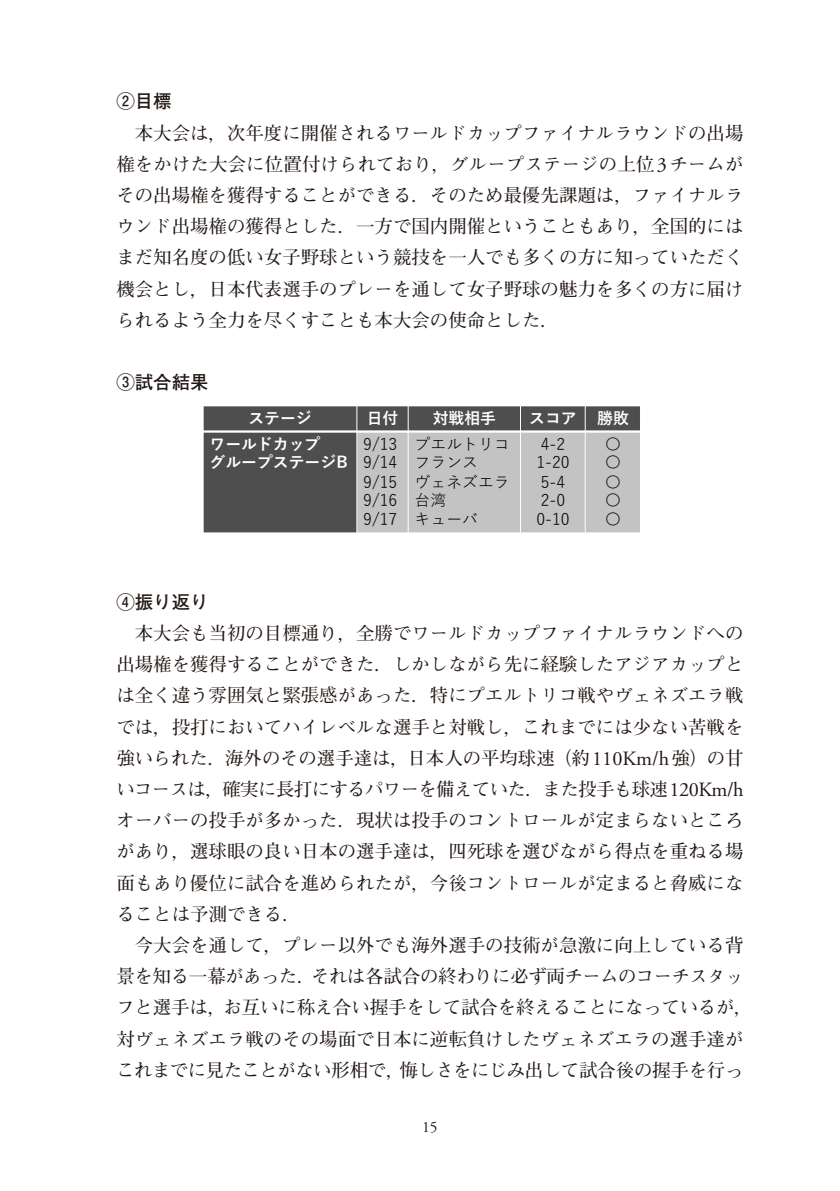
<style>
.page{position:relative;width:840px;height:1191px;background:#fff}
.page>*{position:absolute;margin:0;border:0;box-sizing:border-box;transform-origin:0 0}
.t1{font:700 18.4px/31.2px "Futo Min A101 Pr 6 N";color:#221815;text-align:justify}
.t2{font:700 18.4px "Futo Go B101 Pr 6 N";color:#221815}
.t3{font:15.8px/19px "Yu Gothic";color:#000;text-align:justify}
.t4{font:700 15.8px/18.4px "Yu Gothic";color:#fff}
.t5{font:15.6px "Adobe Garamond Pro";color:#221815}
.s1{font-family:"Adobe Garamond Pro";font-weight:400;font-size:20.2px}
</style>
<div class="page">
<div style="left:203px;top:406px;width:154px;height:25px;background:#4e4e4e"></div>
<div style="left:357px;top:406px;width:51px;height:25px;background:#4e4e4e"></div>
<div style="left:408px;top:406px;width:112px;height:25px;background:#4e4e4e"></div>
<div style="left:520px;top:406px;width:65px;height:25px;background:#4e4e4e"></div>
<div style="left:585px;top:406px;width:55px;height:25px;background:#4e4e4e"></div>
<div style="left:203px;top:431px;width:154px;height:102px;background:#4e4e4e"></div>
<div style="left:357px;top:431px;width:51px;height:102px;background:#c3c3c3"></div>
<div style="left:408px;top:431px;width:112px;height:102px;background:#c3c3c3"></div>
<div style="left:520px;top:431px;width:65px;height:102px;background:#c3c3c3"></div>
<div style="left:585px;top:431px;width:55px;height:102px;background:#c3c3c3"></div>
<hr style="left:356px;top:405px;width:1px;height:128px;background:#fff">
<hr style="left:407px;top:405px;width:1px;height:128px;background:#fff">
<hr style="left:519px;top:405px;width:1px;height:128px;background:#fff">
<hr style="left:584px;top:405px;width:1px;height:128px;background:#fff">
<hr style="left:203px;top:430px;width:437px;height:3px;background:#fff">
<hr style="left:203px;top:405px;width:1px;height:128px;background:#fff">
<hr style="left:639px;top:405px;width:1px;height:128px;background:#fff">
<hr style="left:203px;top:532px;width:437px;height:1px;background:#fff">
<p class="t2" style="left:116px;top:87px;width:57px">②目標</p>
<p class="t1" style="left:116px;top:116px;width:628px;text-indent:18px">本大会は，次年度に開催されるワールドカップファイナルラウンドの出場権をかけた大会に位置付けられており，グループステージの上位<span class="s1">3</span>チームがその出場権を獲得することができる．そのため最優先課題は，ファイナルラウンド出場権の獲得とした．一方で国内開催ということもあり，全国的にはまだ知名度の低い女子野球という競技を一人でも多くの方に知っていただく機会とし，日本代表選手のプレーを通して女子野球の魅力を多くの方に届けられるよう全力を尽くすことも本大会の使命とした．</p>
<p class="t2" style="left:116px;top:367px;width:94px">③試合結果</p>
<p class="t4" style="left:248px;top:409px;width:65px">ステージ</p>
<p class="t4" style="left:366px;top:409px;width:33px">⽇付</p>
<p class="t4" style="left:432px;top:409px;width:65px">対戦相⼿</p>
<p class="t4" style="left:529px;top:409px;width:49px">スコア</p>
<p class="t4" style="left:597px;top:409px;width:33px">勝敗</p>
<p class="t4" style="left:209px;top:435px;width:139px">ワールドカップ<br>グループステージB</p>
<p class="t3" style="left:363px;top:432px;width:36px">9/13<br>9/14<br>9/15<br>9/16<br>9/17</p>
<p class="t3" style="left:414px;top:432px;width:97px;text-align:left">プエルトリコフランス<br>ヴェネズエラ台湾<br>キューバ</p>
<p class="t3" style="left:536px;top:432px;width:35px;text-align:left">4-2<br>1-20<br>5-4<br>2-0<br>0-10</p>
<p class="t3" style="left:604px;top:432px;width:17px">〇〇〇〇〇</p>
<p class="t2" style="left:116px;top:587px;width:94px">④振り返り</p>
<p class="t1" style="left:116px;top:617px;width:628px;text-indent:18px">本大会も当初の目標通り，全勝でワールドカップファイナルラウンドへの出場権を獲得することができた．しかしながら先に経験したアジアカップとは全く違う雰囲気と緊張感があった．特にプエルトリコ戦やヴェネズエラ戦では，投打においてハイレベルな選手と対戦し，これまでには少ない苦戦を強いられた．海外のその選手達は，日本人の平均球速（約<span class="s1">110Km/h</span>強）の甘いコースは，確実に長打にするパワーを備えていた．また投手も球速<span class="s1">120Km/h</span>オーバーの投手が多かった．現状は投手のコントロールが定まらないところがあり，選球眼の良い日本の選手達は，四死球を選びながら得点を重ねる場面もあり優位に試合を進められたが，今後コントロールが定まると脅威になることは予測できる．</p>
<p class="t1" style="left:116px;top:928px;width:637px;text-align:center">今大会を通して，プレー以外でも海外選手の技術が急激に向上している背<br>景を知る一幕があった．それは各試合の終わりに必ず両チームのコーチスタッフと選手は，お互いに称え合い握手をして試合を終えることになっているが，対ヴェネズエラ戦のその場面で日本に逆転負けしたヴェネズエラの選手達がこれまでに見たことがない形相で，悔しさをにじみ出して試合後の握手を行っ</p>
<p class="t5" style="left:422px;top:1117px;width:17px">15</p>
</div>
